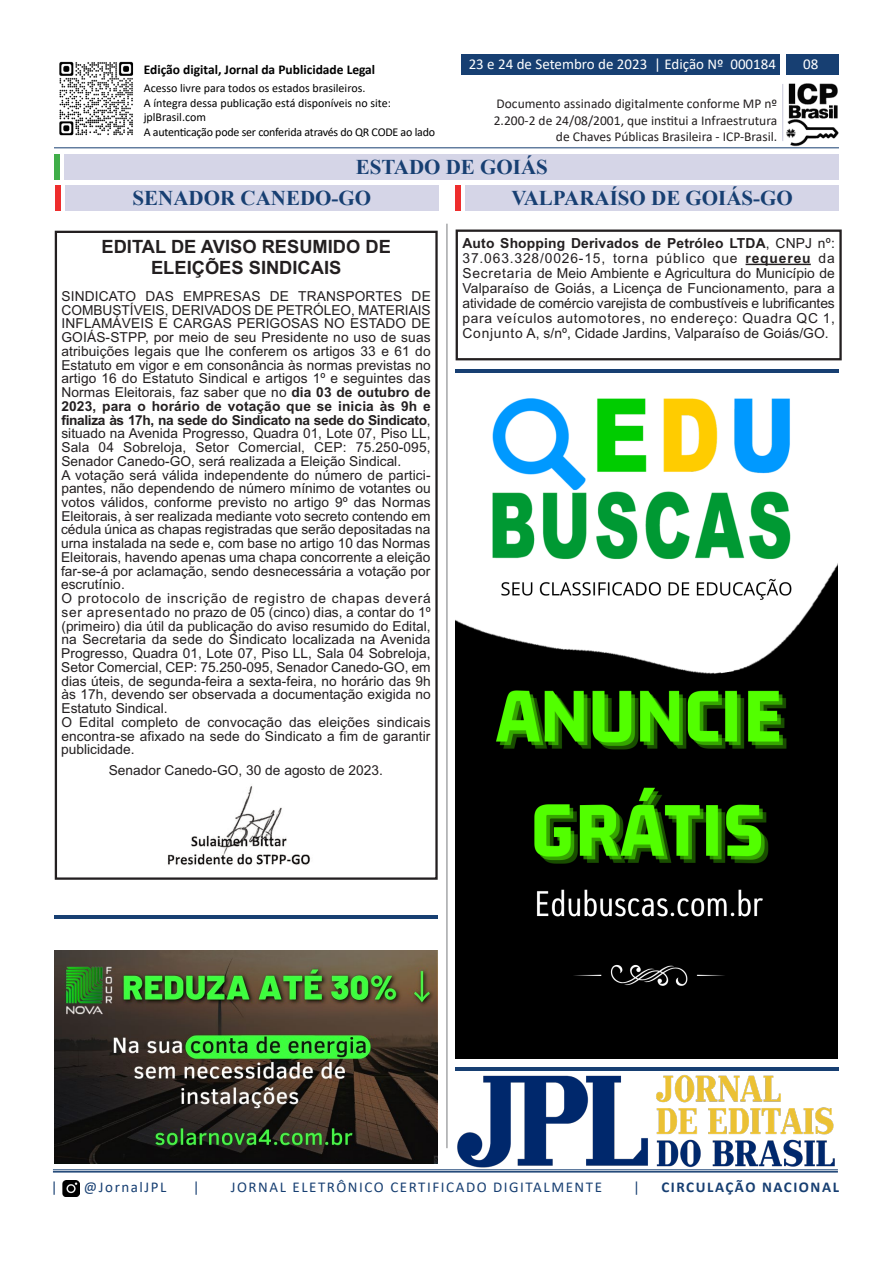
<style>
.page{position:relative;width:893px;height:1263px;background:#fff}
.page>*{position:absolute;margin:0;border:0;box-sizing:border-box;transform-origin:0 0}
.t1{font:700 21px/31.3px "Times New Roman";color:#173f72}
.t2{font:700 18.3px/21.3px "Arial";color:#231f20;text-align:center}
.t3{font:15px "Calibri";letter-spacing:.105em;color:#173f72}
.t4{font:15px "Calibri";color:#fff}
.t5{font:700 15px "Calibri";letter-spacing:.105em;color:#173f72}
.t6{font:13.8px/13.8px "Arial";color:#231f20}
.t7{font:13.5px/16.2px "Calibri";color:#231f20;text-align:right}
.t8{font:700 13.5px "Calibri";color:#000}
.t9{font:12px/14.4px "Calibri";color:#000}
.s1{font-weight:700}
</style>
<div class="page">
<img style="left:59px;top:61px;width:75px;height:75px">
<img style="left:783px;top:83px;width:56px;height:64px">
<hr style="left:782px;top:84px;width:1px;height:57px;background:#c7c7d9">
<div style="left:786px;top:54px;width:53px;height:21px;background:#173f72"></div>
<div style="left:461px;top:54px;width:319px;height:21px;background:#173f72"></div>
<hr style="left:54px;top:147px;width:785px;height:1px;background:#173f72">
<hr style="left:53px;top:1169px;width:785px;height:1px;background:#173f72">
<hr style="left:53px;top:1171px;width:785px;height:1px;background:#173f72">
<img style="left:62px;top:1180px;width:18px;height:16px">
<div style="left:54px;top:154px;width:6px;height:26px;background:#40ae49"></div>
<div style="left:65px;top:154px;width:774px;height:26px;background:#d5d5e7"></div>
<hr style="left:446px;top:224px;width:1px;height:924px;background:#787a7d">
<div style="left:65px;top:186px;width:374px;height:25px;background:#d5d5e7"></div>
<div style="left:465px;top:186px;width:374px;height:25px;background:#d5d5e7"></div>
<div style="left:55px;top:186px;width:5px;height:25px;background:#ee2d2d"></div>
<div style="left:455px;top:185px;width:6px;height:26px;background:#ee2d2d"></div>
<hr style="left:455px;top:369px;width:384px;height:3px;background:#173f72">
<div style="left:55px;top:231px;width:383px;height:649px;border:2px solid #231f20"></div>
<img style="left:167px;top:786px;width:143px;height:80px">
<hr style="left:54px;top:915px;width:384px;height:4px;background:#173f72">
<div style="left:456px;top:229px;width:386px;height:131px;border:2px solid #231f20"></div>
<hr style="left:746px;top:264px;width:65px;height:1px;background:#231f20">
<img style="left:55px;top:950px;width:383px;height:213px">
<img style="left:456px;top:398px;width:382px;height:655px">
<img style="left:451px;top:1053px;width:388px;height:120px">
<hr style="left:455px;top:1067px;width:384px;height:3px;background:#173f72">
<p class="t8" style="left:144px;top:60px;width:233px">Edição digital, Jornal da Publicidade Legal</p>
<p class="t9" style="left:144px;top:81px;width:293px">Acesso livre para todos os estados brasileiros.<br>A íntegra dessa publicação está disponíveis no site: jplBrasil.com<br>A autenticação pode ser conferida através do QR CODE ao lado</p>
<p class="t4" style="left:469px;top:54px;width:309px">23 e 24 de Setembro de 2023 | Edição Nº 000184</p>
<p class="t4" style="left:803px;top:54px;width:17px">08</p>
<p class="t7" style="left:494px;top:95px;width:285px">Documento assinado digitalmente conforme MP nº<br>2.200-2 de 24/08/2001, que institui a Infraestrutura de Chaves Públicas Brasileira - ICP-Brasil.</p>
<h1 class="t1" style="left:133px;top:151px;width:417px;text-indent:223px">ESTADO DE GOIÁS<br>SENADOR CANEDO-GO</h1>
<h1 class="t1" style="left:511px;top:182px;width:283px">VALPARAÍSO DE GOIÁS-GO</h1>
<h2 class="t2" style="left:102px;top:236px;width:291px">EDITAL DE AVISO RESUMIDO DE<br>ELEIÇÕES SINDICAIS</h2>
<p class="t6" style="left:61px;top:289px;width:371px">SINDICATO DAS EMPRESAS DE TRANSPORTES DE COMBUSTÍVEIS, DERIVADOS DE PETRÓLEO, MATERIAIS INFLAMÁVEIS E CARGAS PERIGOSAS NO ESTADO DE GOIÁS-STPP, por meio de seu Presidente no uso de suas atribuições legais que lhe conferem os artigos 33 e 61 do Estatuto em vigor e em consonância às normas previstas no artigo 16 do Estatuto Sindical e artigos 1º e seguintes das Normas Eleitorais, faz saber que no <span class="s1">dia 03 de outubro de 2023, para o horário de votação que se inicia às 9h e finaliza às 17h, na sede do Sindicato na sede do Sindicato</span>, situado na Avenida Progresso, Quadra 01, Lote 07, Piso LL, Sala 04 Sobreloja, Setor Comercial, CEP: 75.250-095, Senador Canedo-GO, será realizada a Eleição Sindical.<br>A votação será válida independente do número de partici&shy;pantes, não dependendo de número mínimo de votantes ou votos válidos, conforme previsto no artigo 9º das Normas Eleitorais, à ser realizada mediante voto secreto contendo em cédula única as chapas registradas que serão depositadas na urna instalada na sede e, com base no artigo 10 das Normas Eleitorais, havendo apenas uma chapa concorrente a eleição far-se-á por aclamação, sendo desnecessária a votação por escrutínio.<br>O protocolo de inscrição de registro de chapas deverá ser apresentado no prazo de 05 (cinco) dias, a contar do 1º (primeiro) dia útil da publicação do aviso resumido do Edital, na Secretaria da sede do Sindicato localizada na Avenida Progresso, Quadra 01, Lote 07, Piso LL, Sala 04 Sobreloja, Setor Comercial, CEP: 75.250-095, Senador Canedo-GO, em dias úteis, de segunda-feira a sexta-feira, no horário das 9h às 17h, devendo ser observada a documentação exigida no Estatuto Sindical.<br>O Edital completo de convocação das eleições sindicais encontra-se afixado na sede do Sindicato a fim de garantir publicidade.</p>
<p class="t6" style="left:109px;top:763px;width:276px">Senador Canedo-GO, 30 de agosto de 2023.</p>
<p class="t6" style="left:462px;top:235px;width:374px;line-height:15px;text-align:justify"><span class="s1">Auto Shopping Derivados de Petróleo LTDA</span>, CNPJ nº:<br>37.063.328/0026-15, torna público que <span class="s1">requereu</span> da Secretaria de Meio Ambiente e Agricultura do Município de Valparaíso de Goiás, a Licença de Funcionamento, para a atividade de comércio varejista de combustíveis e lubrificantes para veículos automotores, no endereço: Quadra QC 1, Conjunto A, s/nº, Cidade Jardins, Valparaíso de Goiás/GO.</p>
<p class="t3" style="left:51px;top:1177px;width:8px">|</p>
<p class="t3" style="left:84px;top:1177px;width:84px">@JornalJPL</p>
<p class="t3" style="left:193px;top:1177px;width:8px">|</p>
<p class="t3" style="left:231px;top:1177px;width:373px">JORNAL ELETRÔNICO CERTIFICADO DIGITALMENTE</p>
<p class="t3" style="left:633px;top:1177px;width:8px">|</p>
<p class="t5" style="left:661px;top:1177px;width:179px">CIRCULAÇÃO NACIONAL</p>
</div>
